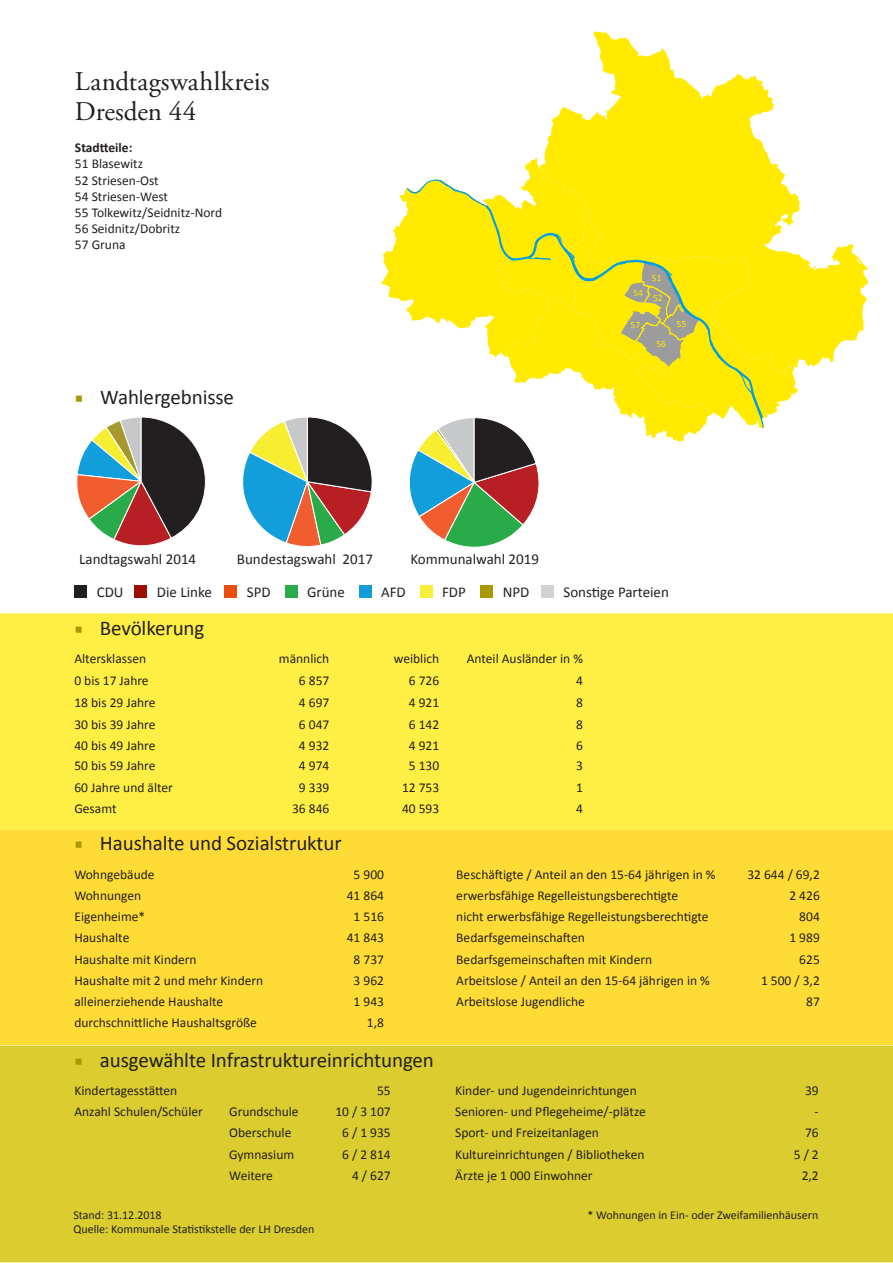
<style>
.page{position:relative;width:893px;height:1263px;background:#fff}
.page>*{position:absolute;margin:0;border:0;box-sizing:border-box;transform-origin:0 0}
.t1{font:27px "Adobe Garamond Pro";letter-spacing:.01em;color:#231f20}
.t2{font:27px "Adobe Garamond Pro";letter-spacing:-.01em;color:#231f20}
.t3{font:21px "Calibri";letter-spacing:-.005em;color:#231f20}
.t4{font:15px "Calibri";color:#231f20}
.t5{font:13.5px "Calibri";color:#231f20}
.t6{font:700 13.5px "Calibri";color:#231f20}
.t7{font:12px/14.4px "Calibri";color:#231f20}
.t8{font:9.6px "Calibri";letter-spacing:.005em;color:#ffea00}
.s1{font-family:"Minion Pro";color:#a89900}
</style>
<div class="page">
<div style="left:0;top:830px;width:893px;height:215px;background:#ffdc35"></div>
<div style="left:0;top:613px;width:893px;height:217px;background:#ffef44"></div>
<div style="left:0;top:1045px;width:893px;height:217px;background:#dbcc2f"></div>
<div style="left:74px;top:585px;width:13px;height:12px;background:#231f20"></div>
<div style="left:135px;top:585px;width:12px;height:12px;background:#9c0f05"></div>
<div style="left:225px;top:585px;width:12px;height:12px;background:#e84f0f"></div>
<div style="left:285px;top:585px;width:12px;height:12px;background:#28ab4a"></div>
<div style="left:359px;top:585px;width:12px;height:12px;background:#129dd9"></div>
<div style="left:420px;top:585px;width:12px;height:12px;background:#f6ee39"></div>
<div style="left:480px;top:585px;width:13px;height:12px;background:#a89900"></div>
<div style="left:541px;top:585px;width:13px;height:12px;background:#d1d2d2"></div>
<svg style="left:544px;top:32px;width:324px;height:335px"></svg>
<svg style="left:242px;top:417px;width:131px;height:130px"></svg>
<svg style="left:76px;top:417px;width:130px;height:129px"></svg>
<svg style="left:382px;top:157px;width:415px;height:391px"></svg>
<p class="t1" style="left:75px;top:65px;width:196px">Landtagswahlkreis</p>
<p class="t2" style="left:75px;top:95px;width:123px">Dresden 44</p>
<p class="t6" style="left:75px;top:139px;width:59px">Stadtteile:</p>
<p class="t5" style="left:75px;top:155px;width:70px">51 Blasewitz</p>
<p class="t5" style="left:75px;top:172px;width:85px">52 Striesen-Ost</p>
<p class="t5" style="left:75px;top:188px;width:95px">54 Striesen-West</p>
<p class="t5" style="left:75px;top:204px;width:149px">55 Tolkewitz/Seidnitz-Nord</p>
<p class="t5" style="left:75px;top:220px;width:107px">56 Seidnitz/Dobritz</p>
<p class="t5" style="left:75px;top:236px;width:52px">57 Gruna</p>
<h2 class="t3" style="left:75px;top:384px;width:161px"><span class="s1">■</span> Wahlergebnisse</h2>
<p class="t4" style="left:79px;top:549px;width:118px">Landtagswahl 2014</p>
<p class="t4" style="left:237px;top:549px;width:138px">Bundestagswahl 2017</p>
<p class="t4" style="left:410px;top:549px;width:130px">Kommunalwahl 2019</p>
<p class="t8" style="left:633px;top:286px;width:11px">54</p>
<p class="t8" style="left:652px;top:272px;width:11px">51</p>
<p class="t8" style="left:653px;top:292px;width:11px">52</p>
<p class="t8" style="left:630px;top:318px;width:11px">57</p>
<p class="t8" style="left:676px;top:317px;width:11px">55</p>
<p class="t8" style="left:656px;top:337px;width:11px">56</p>
<p class="t4" style="left:97px;top:582px;width:28px">CDU</p>
<p class="t4" style="left:157px;top:582px;width:56px">Die Linke</p>
<p class="t4" style="left:247px;top:582px;width:25px">SPD</p>
<p class="t4" style="left:307px;top:582px;width:39px">Grüne</p>
<p class="t4" style="left:381px;top:582px;width:26px">AFD</p>
<p class="t4" style="left:442px;top:582px;width:25px">FDP</p>
<p class="t4" style="left:503px;top:582px;width:28px">NPD</p>
<p class="t4" style="left:563px;top:582px;width:107px">Sonstige Parteien</p>
<h2 class="t3" style="left:74px;top:615px;width:131px"><span class="s1">■</span> Bevölkerung</h2>
<p class="t5" style="left:74px;top:650px;width:73px">Altersklassen</p>
<p class="t5" style="left:279px;top:650px;width:52px">männlich</p>
<p class="t5" style="left:394px;top:650px;width:47px">weiblich</p>
<p class="t5" style="left:467px;top:650px;width:118px">Anteil Ausländer in %</p>
<p class="t5" style="left:74px;top:671px;width:76px">0 bis 17 Jahre</p>
<p class="t5" style="left:299px;top:671px;width:32px">6 857</p>
<p class="t5" style="left:409px;top:671px;width:32px">6 726</p>
<p class="t5" style="left:576px;top:671px;width:8px">4</p>
<p class="t5" style="left:74px;top:694px;width:83px">18 bis 29 Jahre</p>
<p class="t5" style="left:299px;top:694px;width:32px">4 697</p>
<p class="t5" style="left:409px;top:694px;width:32px">4 921</p>
<p class="t5" style="left:576px;top:694px;width:8px">8</p>
<p class="t5" style="left:74px;top:716px;width:83px">30 bis 39 Jahre</p>
<p class="t5" style="left:299px;top:716px;width:32px">6 047</p>
<p class="t5" style="left:409px;top:716px;width:32px">6 142</p>
<p class="t5" style="left:576px;top:716px;width:8px">8</p>
<p class="t5" style="left:74px;top:737px;width:83px">40 bis 49 Jahre</p>
<p class="t5" style="left:299px;top:737px;width:32px">4 932</p>
<p class="t5" style="left:409px;top:737px;width:32px">4 921</p>
<p class="t5" style="left:576px;top:737px;width:8px">6</p>
<p class="t5" style="left:74px;top:757px;width:83px">50 bis 59 Jahre</p>
<p class="t5" style="left:299px;top:757px;width:32px">4 974</p>
<p class="t5" style="left:409px;top:757px;width:32px">5 130</p>
<p class="t5" style="left:576px;top:757px;width:8px">3</p>
<p class="t5" style="left:74px;top:779px;width:100px">60 Jahre und älter</p>
<p class="t5" style="left:299px;top:779px;width:32px">9 339</p>
<p class="t5" style="left:402px;top:779px;width:39px">12 753</p>
<p class="t5" style="left:576px;top:779px;width:8px">1</p>
<p class="t5" style="left:74px;top:800px;width:44px">Gesamt</p>
<p class="t5" style="left:292px;top:800px;width:39px">36 846</p>
<p class="t5" style="left:402px;top:800px;width:39px">40 593</p>
<p class="t5" style="left:576px;top:800px;width:8px">4</p>
<h2 class="t3" style="left:74px;top:830px;width:269px"><span class="s1">■</span> Haushalte und Sozialstruktur</h2>
<p class="t5" style="left:74px;top:865px;width:82px">Wohngebäude</p>
<p class="t5" style="left:354px;top:865px;width:32px">5 900</p>
<p class="t5" style="left:456px;top:865px;width:261px">Beschäftigte / Anteil an den 15-64 jährigen in %</p>
<p class="t5" style="left:747px;top:865px;width:74px">32 644 / 69,2</p>
<p class="t5" style="left:74px;top:887px;width:68px">Wohnungen</p>
<p class="t5" style="left:347px;top:887px;width:39px">41 864</p>
<p class="t5" style="left:456px;top:887px;width:223px">erwerbsfähige Regelleistungsberechtigte</p>
<p class="t5" style="left:789px;top:887px;width:32px">2 426</p>
<p class="t5" style="left:74px;top:908px;width:72px">Eigenheime*</p>
<p class="t5" style="left:354px;top:908px;width:32px">1 516</p>
<p class="t5" style="left:456px;top:908px;width:254px">nicht erwerbsfähige Regelleistungsberechtigte</p>
<p class="t5" style="left:799px;top:908px;width:22px">804</p>
<p class="t5" style="left:74px;top:929px;width:57px">Haushalte</p>
<p class="t5" style="left:347px;top:929px;width:39px">41 843</p>
<p class="t5" style="left:456px;top:929px;width:130px">Bedarfsgemeinschaften</p>
<p class="t5" style="left:789px;top:929px;width:32px">1 989</p>
<p class="t5" style="left:74px;top:951px;width:124px">Haushalte mit Kindern</p>
<p class="t5" style="left:354px;top:951px;width:32px">8 737</p>
<p class="t5" style="left:456px;top:951px;width:197px">Bedarfsgemeinschaften mit Kindern</p>
<p class="t5" style="left:799px;top:951px;width:22px">625</p>
<p class="t5" style="left:74px;top:972px;width:190px">Haushalte mit 2 und mehr Kindern</p>
<p class="t5" style="left:354px;top:972px;width:32px">3 962</p>
<p class="t5" style="left:456px;top:972px;width:255px">Arbeitslose / Anteil an den 15-64 jährigen in %</p>
<p class="t5" style="left:761px;top:972px;width:60px">1 500 / 3,2</p>
<p class="t5" style="left:74px;top:993px;width:150px">alleinerziehende Haushalte</p>
<p class="t5" style="left:354px;top:993px;width:32px">1 943</p>
<p class="t5" style="left:456px;top:993px;width:130px">Arbeitslose Jugendliche</p>
<p class="t5" style="left:806px;top:993px;width:15px">87</p>
<p class="t5" style="left:74px;top:1014px;width:184px">durchschnittliche Haushaltsgröße</p>
<p class="t5" style="left:367px;top:1014px;width:19px">1,8</p>
<h2 class="t3" style="left:74px;top:1046px;width:361px"><span class="s1">■</span> ausgewählte Infrastruktureinrichtungen</h2>
<p class="t5" style="left:74px;top:1082px;width:104px">Kindertagesstätten</p>
<p class="t5" style="left:377px;top:1082px;width:15px">55</p>
<p class="t5" style="left:455px;top:1082px;width:183px">Kinder- und Jugendeinrichtungen</p>
<p class="t5" style="left:805px;top:1082px;width:15px">39</p>
<p class="t5" style="left:74px;top:1103px;width:130px">Anzahl Schulen/Schüler</p>
<p class="t5" style="left:229px;top:1103px;width:71px">Grundschule</p>
<p class="t5" style="left:335px;top:1103px;width:57px">10 / 3 107</p>
<p class="t5" style="left:455px;top:1103px;width:192px">Senioren- und Pflegeheime/-plätze</p>
<p class="t5" style="left:815px;top:1103px;width:6px">-</p>
<p class="t5" style="left:229px;top:1124px;width:64px">Oberschule</p>
<p class="t5" style="left:342px;top:1124px;width:50px">6 / 1 935</p>
<p class="t5" style="left:455px;top:1124px;width:145px">Sport- und Freizeitanlagen</p>
<p class="t5" style="left:805px;top:1124px;width:15px">76</p>
<p class="t5" style="left:229px;top:1146px;width:67px">Gymnasium</p>
<p class="t5" style="left:342px;top:1146px;width:50px">6 / 2 814</p>
<p class="t5" style="left:455px;top:1146px;width:191px">Kultureinrichtungen / Bibliotheken</p>
<p class="t5" style="left:794px;top:1146px;width:27px">5 / 2</p>
<p class="t5" style="left:229px;top:1167px;width:45px">Weitere</p>
<p class="t5" style="left:352px;top:1167px;width:40px">4 / 627</p>
<p class="t5" style="left:455px;top:1167px;width:139px">Ärzte je 1 000 Einwohner</p>
<p class="t5" style="left:802px;top:1167px;width:19px">2,2</p>
<p class="t7" style="left:73px;top:1208px;width:243px">Stand: 31.12.2018<br>Quelle: Kommunale Statistikstelle der LH Dresden</p>
<p class="t7" style="left:587px;top:1208px;width:232px">* Wohnungen in Ein- oder Zweifamilienhäusern</p>
</div>
